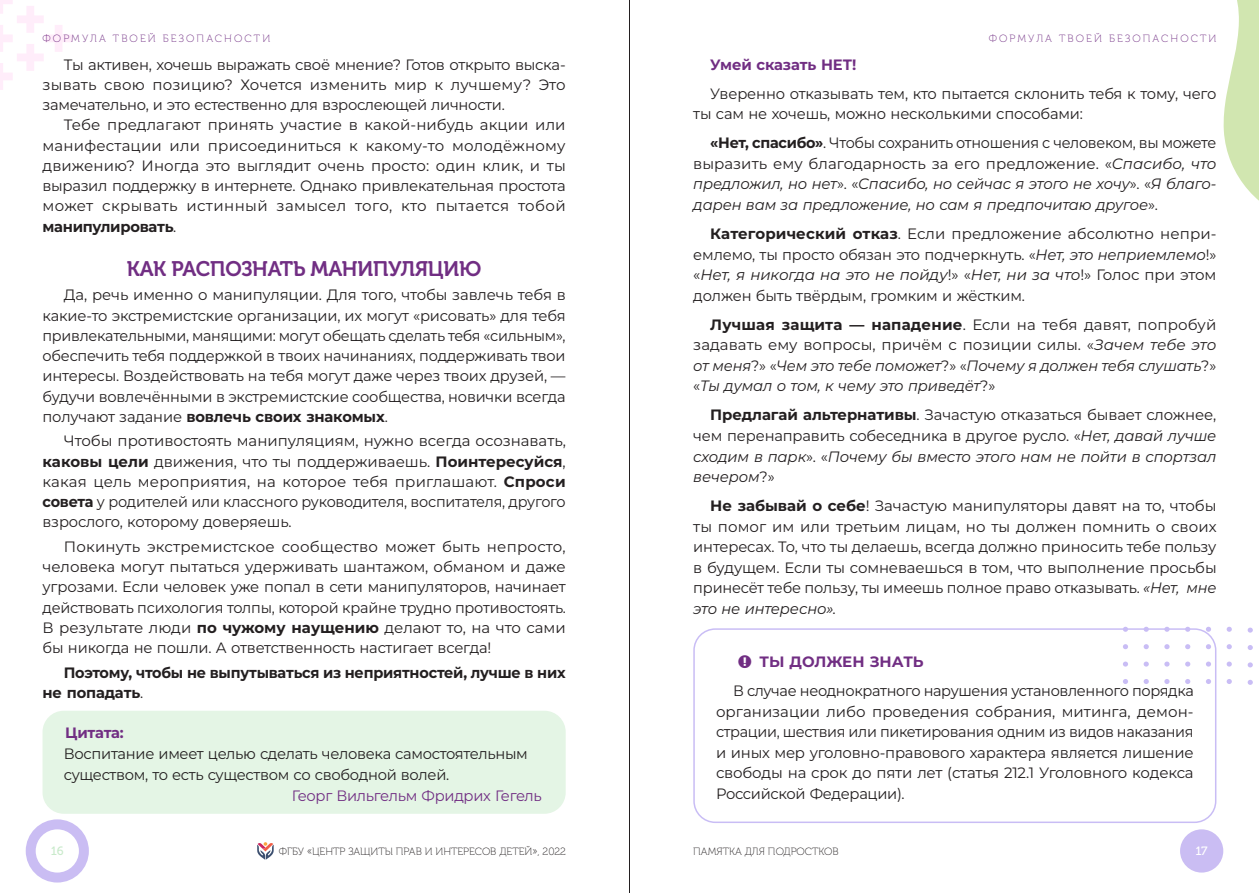
<style>
.page{position:relative;width:1259px;height:893px;background:#fff}
.page>*{position:absolute;margin:0;border:0;box-sizing:border-box;transform-origin:0 0}
.heading_2{font:21px "Museo Cyrl 700";letter-spacing:-.01em;color:#712e83}
.Main{font:15px/20.2px "Montserrat";letter-spacing:-.015em;color:#231f20;text-align:justify}
.Main-2{font:italic 15px/20.5px "Montserrat";letter-spacing:-.01em;color:#231f20;text-align:justify}
.Main-3{font:700 15px/20.2px "Montserrat";letter-spacing:-.015em;color:#231f20;scale:.96 1}
.Subheader{font:700 15px "Montserrat";letter-spacing:-.01em;color:#712e83}
.Main-4{font:15px "Montserrat";letter-spacing:-.02em;color:#712e83}
.t1{font:12px "Museo Cyrl 500";color:#c9eacb}
.t2{font:12px "Museo Cyrl 500";color:#fff}
.t3{font:10.5px "Museo Cyrl 100";color:#231f20}
.t4{font:10.5px "Museo Cyrl 100";letter-spacing:.2em;color:#712e83}
.s1{font-weight:700}
.s2{font-weight:400}
.s3{font-weight:700;color:#712e83}
.s4{font-weight:700;font-style:normal}
.s5{font-style:normal}
.s6{font-style:italic}
</style>
<div class="page">
<svg style="left:1223px;top:0;width:36px;height:201px"></svg>
<svg style="left:0;top:0;width:72px;height:90px"></svg>
<svg style="left:1123px;top:679px;width:5px;height:5px"></svg>
<svg style="left:1143px;top:679px;width:5px;height:5px"></svg>
<svg style="left:1164px;top:679px;width:5px;height:5px"></svg>
<svg style="left:1185px;top:679px;width:5px;height:5px"></svg>
<svg style="left:1206px;top:679px;width:5px;height:5px"></svg>
<svg style="left:1226px;top:679px;width:5px;height:5px"></svg>
<svg style="left:1123px;top:662px;width:5px;height:5px"></svg>
<svg style="left:1143px;top:662px;width:5px;height:5px"></svg>
<svg style="left:1164px;top:662px;width:5px;height:5px"></svg>
<svg style="left:1185px;top:662px;width:5px;height:5px"></svg>
<svg style="left:1206px;top:662px;width:5px;height:5px"></svg>
<svg style="left:1226px;top:662px;width:5px;height:5px"></svg>
<svg style="left:1123px;top:644px;width:5px;height:5px"></svg>
<svg style="left:1143px;top:644px;width:5px;height:5px"></svg>
<svg style="left:1164px;top:644px;width:5px;height:5px"></svg>
<svg style="left:1185px;top:644px;width:5px;height:5px"></svg>
<svg style="left:1206px;top:644px;width:5px;height:5px"></svg>
<svg style="left:1226px;top:644px;width:5px;height:5px"></svg>
<svg style="left:1206px;top:627px;width:5px;height:5px"></svg>
<svg style="left:1226px;top:627px;width:5px;height:5px"></svg>
<svg style="left:1247px;top:680px;width:5px;height:5px"></svg>
<svg style="left:1247px;top:662px;width:5px;height:5px"></svg>
<svg style="left:1247px;top:645px;width:5px;height:5px"></svg>
<svg style="left:1247px;top:628px;width:5px;height:5px"></svg>
<div style="left:1180px;top:829px;width:43px;height:44px;background:#cabdf3;border-radius:50%"></div>
<svg style="left:26px;top:819px;width:63px;height:63px"></svg>
<hr style="left:629px;top:0;width:1px;height:893px;background:#231f20">
<svg style="left:257px;top:842px;width:17px;height:18px"></svg>
<div style="left:43px;top:711px;width:523px;height:103px;background:#e4f5e5;border-radius:21px"></div>
<div style="left:693px;top:628px;width:523px;height:195px;border:2px solid #c9bdf5;border-radius:21px"></div>
<p class="t4" style="left:43px;top:33px;width:229px">ФОРМУЛА ТВОЕЙ БЕЗОПАСНОСТИ</p>
<p class="t4" style="left:988px;top:33px;width:229px">ФОРМУЛА ТВОЕЙ БЕЗОПАСНОСТИ</p>
<p class="Main" style="left:43px;top:54px;width:525px;text-indent:21px">Ты активен, хочешь выражать своё мнение? Готов открыто выска&shy;зывать свою позицию? Хочется изменить мир к лучшему? Это замечательно, и это естественно для взрослеющей личности.</p>
<p class="Main" style="left:43px;top:115px;width:525px;text-indent:21px">Тебе предлагают принять участие в какой-нибудь акции или манифестации или присоединиться к какому-то молодёжному движению? Иногда это выглядит очень просто: один клик, и ты выразил поддержку в интернете. Однако привлекательная простота может скрывать истинный замысел того, кто пытается тобой <span class="s1">манипулировать</span>.</p>
<p class="heading_2" style="left:127px;top:257px;width:356px">КАК РАСПОЗНАТЬ МАНИПУЛЯЦИЮ</p>
<p class="Main" style="left:43px;top:285px;width:525px;text-indent:21px">Да, речь именно о манипуляции. Для того, чтобы завлечь тебя в какие-то экстремистские организации, их могут «рисовать» для тебя привлекательными, манящими: могут обещать сделать тебя «сильным», обеспечить тебя поддержкой в твоих начинаниях, поддерживать твои интересы. Воздействовать на тебя могут даже через твоих друзей, — будучи вовлечёнными в экстремистские сообщества, новички всегда получают задание <span class="s1">вовлечь своих знакомых</span>.</p>
<p class="Main" style="left:43px;top:431px;width:525px;text-indent:21px">Чтобы противостоять манипуляциям, нужно всегда осознавать, <span class="s1">каковы цели</span> движения, что ты поддерживаешь. <span class="s1">Поинтересуйся</span>, какая цель мероприятия, на которое тебя приглашают. <span class="s1">Спроси совета</span> у родителей или классного руководителя, воспитателя, другого взрослого, которому доверяешь.</p>
<p class="Main" style="left:43px;top:536px;width:525px;text-indent:21px">Покинуть экстремистское сообщество может быть непросто, человека могут пытаться удерживать шантажом, обманом и даже угрозами. Если человек уже попал в сети манипуляторов, начинает действовать психология толпы, которой крайне трудно противостоять.<br>В результате люди <span class="s1">по чужому наущению</span> делают то, на что сами бы никогда не пошли. А ответственность настигает всегда!</p>
<p class="Main-3" style="left:43px;top:662px;width:546px;text-indent:21px">Поэтому, чтобы не выпутываться из неприятностей, лучше в них не попадать<span class="s2">.</span></p>
<p class="Main" style="left:64px;top:722px;width:465px;line-height:21px;text-align:left"><span class="s3">Цитата:<br></span>Воспитание имеет целью сделать человека самостоятельным существом, то есть существом со свободной волей.</p>
<p class="Main-4" style="left:292px;top:786px;width:251px">Георг Вильгельм Фридрих Гегель</p>
<p class="Subheader" style="left:710px;top:54px;width:148px">Умей сказать НЕТ!</p>
<p class="Main" style="left:693px;top:83px;width:524px;text-indent:17px">Уверенно отказывать тем, кто пытается склонить тебя к тому, чего ты сам не хочешь, можно несколькими способами:</p>
<p class="Main-2" style="left:693px;top:132px;width:525px;text-indent:17px"><span class="s4">«Нет, спасибо»</span><span class="s5">. Чтобы сохранить отношения с человеком, вы можете выразить ему благодарность за его предложение. «</span>Спасибо, что предложил, но нет<span class="s5">». «</span>Спасибо, но сейчас я этого не хочу<span class="s5">». «</span>Я благо&shy;дарен вам за предложение, но сам я предпочитаю другое<span class="s5">».</span></p>
<p class="Main" style="left:693px;top:223px;width:524px;text-indent:17px"><span class="s1">Категорический отказ</span>. Если предложение абсолютно непри&shy;емлемо, ты просто обязан это подчеркнуть. «<span class="s6">Нет, это неприемлемо</span>!» «<span class="s6">Нет, я никогда на это не пойду</span>!» «<span class="s6">Нет, ни за что</span>!» Голос при этом должен быть твёрдым, громким и жёстким.</p>
<p class="Main-2" style="left:693px;top:314px;width:525px;text-indent:17px"><span class="s4">Лучшая защита — нападение</span><span class="s5">. Если на тебя давят, попробуй задавать ему вопросы, причём с позиции силы. «</span>Зачем тебе это от меня<span class="s5">?» «</span>Чем это тебе поможет<span class="s5">?» «</span>Почему я должен тебя слушать<span class="s5">?» «</span>Ты думал о том, к чему это приведёт<span class="s5">?»</span></p>
<p class="Main" style="left:693px;top:404px;width:524px;text-indent:17px"><span class="s1">Предлагай альтернативы</span>. Зачастую отказаться бывает сложнее, чем перенаправить собеседника в другое русло. «<span class="s6">Нет, давай лучше сходим в парк</span>». «<span class="s6">Почему бы вместо этого нам не пойти в спортзал вечером</span>?»</p>
<p class="Main" style="left:693px;top:495px;width:525px;text-indent:17px"><span class="s1">Не забывай о себе</span>! Зачастую манипуляторы давят на то, чтобы ты помог им или третьим лицам, но ты должен помнить о своих интересах. То, что ты делаешь, всегда должно приносить тебе пользу в будущем. Если ты сомневаешься в том, что выполнение просьбы принесёт тебе пользу, ты имеешь полное право отказывать. <span class="s6">«Нет, мне это не интересно».</span></p>
<p class="Subheader" style="left:738px;top:652px;width:187px">■ ТЫ ДОЛЖЕН ЗНАТЬ</p>
<p class="Main" style="left:716px;top:680px;width:479px;text-indent:17px">В случае неоднократного нарушения установленного порядка организации либо проведения собрания, митинга, демон&shy;страции, шествия или пикетирования одним из видов наказания и иных мер уголовно-правового характера является лишение свободы на срок до пяти лет (статья 212.1 Уголовного кодекса Российской Федерации).</p>
<p class="t1" style="left:51px;top:845px;width:14px">16</p>
<p class="t3" style="left:279px;top:846px;width:289px">ФГБУ «ЦЕНТР ЗАЩИТЫ ПРАВ И ИНТЕРЕСОВ ДЕТЕЙ», 2022</p>
<p class="t3" style="left:693px;top:846px;width:147px">ПАМЯТКА ДЛЯ ПОДРОСТКОВ</p>
<p class="t2" style="left:1195px;top:845px;width:13px">17</p>
</div>
